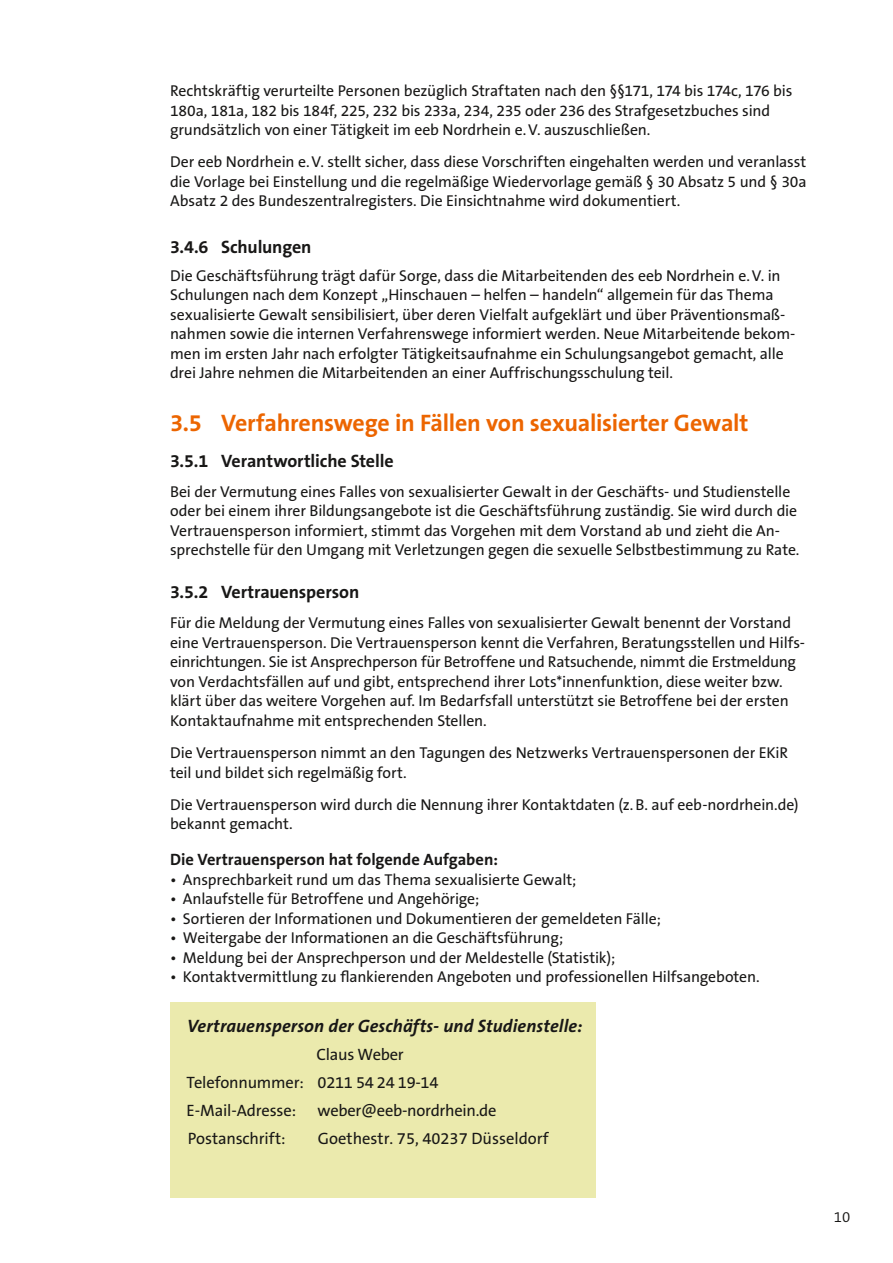
<style>
.page{position:relative;width:893px;height:1263px;background:#fff}
.page>*{position:absolute;margin:0;border:0;box-sizing:border-box;transform-origin:0 0}
.t1{font:700 24px "The Sans B7";letter-spacing:-.01em;color:#ec6500}
.t2{font:700 18px "The Sans B7";letter-spacing:-.005em;color:#181716}
.t3{font:italic 700 18px "The Sans B7";letter-spacing:.005em;color:#181716}
.t4{font:16.5px/27.8px "The Sans B5 Plain";letter-spacing:-.015em;color:#181716}
.t5{font:700 16.5px "The Sans B7";color:#181716}
.t6{font:15.75px/19.5px "The Sans B5 Plain";letter-spacing:-.01em;color:#181716}
.t7{font:300 15px "The Sans B4";color:#181716}
</style>
<div class="page">
<div style="left:170px;top:1002px;width:425px;height:195px;background:#ebeaad"></div>
<p class="t6" style="left:170px;top:82px;width:624px">Rechtskräftig verurteilte Personen bezüglich Straftaten nach den §§171, 174 bis 174c, 176 bis<br>180a, 181a, 182 bis 184f, 225, 232 bis 233a, 234, 235 oder 236 des Strafgesetzbuches sind grundsätzlich von einer Tätigkeit im eeb Nordrhein e.V. auszuschließen.</p>
<p class="t6" style="left:170px;top:153px;width:638px;text-align:justify">Der eeb Nordrhein e.V. stellt sicher, dass diese Vorschriften eingehalten werden und veranlasst die Vorlage bei Einstellung und die regelmäßige Wiedervorlage gemäß § 30 Absatz 5 und § 30a Absatz 2 des Bundeszentralregisters. Die Einsichtnahme wird dokumentiert.</p>
<p class="t2" style="left:170px;top:237px;width:143px">3.4.6 Schulungen</p>
<p class="t6" style="left:170px;top:267px;width:627px">Die Geschäftsführung trägt dafür Sorge, dass die Mitarbeitenden des eeb Nordrhein e.V. in Schulungen nach dem Konzept „Hinschauen – helfen – handeln“ allgemein für das Thema sexualisierte Gewalt sensibilisiert, über deren Vielfalt aufgeklärt und über Präventionsmaß&shy;nahmen sowie die internen Verfahrenswege informiert werden. Neue Mitarbeitende bekom&shy;men im ersten Jahr nach erfolgter Tätigkeitsaufnahme ein Schulungsangebot gemacht, alle drei Jahre nehmen die Mitarbeitenden an einer Auffrischungsschulung teil.</p>
<h1 class="t1" style="left:170px;top:411px;width:580px">3.5 Verfahrenswege in Fällen von sexualisierter Gewalt</h1>
<p class="t2" style="left:170px;top:452px;width:225px">3.5.1 Verantwortliche Stelle</p>
<p class="t6" style="left:170px;top:483px;width:631px">Bei der Vermutung eines Falles von sexualisierter Gewalt in der Geschäfts- und Studienstelle oder bei einem ihrer Bildungsangebote ist die Geschäftsführung zuständig. Sie wird durch die Vertrauensperson informiert, stimmt das Vorgehen mit dem Vorstand ab und zieht die An&shy;sprechstelle für den Umgang mit Verletzungen gegen die sexuelle Selbstbestimmung zu Rate.</p>
<p class="t2" style="left:170px;top:583px;width:191px">3.5.2 Vertrauensperson</p>
<p class="t6" style="left:170px;top:614px;width:635px">Für die Meldung der Vermutung eines Falles von sexualisierter Gewalt benennt der Vorstand eine Vertrauensperson. Die Vertrauensperson kennt die Verfahren, Beratungsstellen und Hilfs&shy;einrichtungen. Sie ist Ansprechperson für Betroffene und Ratsuchende, nimmt die Erstmeldung von Verdachtsfällen auf und gibt, entsprechend ihrer Lots*innenfunktion, diese weiter bzw. klärt über das weitere Vorgehen auf. Im Bedarfsfall unterstützt sie Betroffene bei der ersten Kontaktaufnahme mit entsprechenden Stellen.</p>
<p class="t6" style="left:170px;top:744px;width:620px">Die Vertrauensperson nimmt an den Tagungen des Netzwerks Vertrauenspersonen der EKiR teil und bildet sich regelmäßig fort.</p>
<p class="t6" style="left:170px;top:796px;width:630px">Die Vertrauensperson wird durch die Nennung ihrer Kontaktdaten (z.B. auf eeb-nordrhein.de) bekannt gemacht.</p>
<p class="t5" style="left:170px;top:851px;width:329px">Die Vertrauensperson hat folgende Aufgaben:</p>
<p class="t6" style="left:170px;top:870px;width:408px">• Ansprechbarkeit rund um das Thema sexualisierte Gewalt;</p>
<p class="t6" style="left:170px;top:890px;width:311px">• Anlaufstelle für Betroffene und Angehörige;</p>
<p class="t6" style="left:170px;top:909px;width:492px">• Sortieren der Informationen und Dokumentieren der gemeldeten Fälle;</p>
<p class="t6" style="left:170px;top:929px;width:395px">• Weitergabe der Informationen an die Geschäftsführung;</p>
<p class="t6" style="left:170px;top:948px;width:447px">• Meldung bei der Ansprechperson und der Meldestelle (Statistik);</p>
<p class="t6" style="left:170px;top:968px;width:591px">• Kontaktvermittlung zu flankierenden Angeboten und professionellen Hilfsangeboten.</p>
<p class="t3" style="left:187px;top:1016px;width:397px">Vertrauensperson der Geschäfts- und Studienstelle:</p>
<p class="t4" style="left:187px;top:1042px;width:253px;text-indent:130px">Claus Weber<br>Telefonnummer: 0211 54 24 19-14<br>E-Mail-Adresse:</p>
<p class="t4" style="left:318px;top:1097px;width:180px">weber@eeb-nordrhein.de</p>
<p class="t4" style="left:188px;top:1125px;width:99px">Postanschrift:</p>
<p class="t4" style="left:318px;top:1125px;width:232px">Goethestr. 75, 40237 Düsseldorf</p>
<p class="t7" style="left:834px;top:1210px;width:18px">10</p>
</div>
